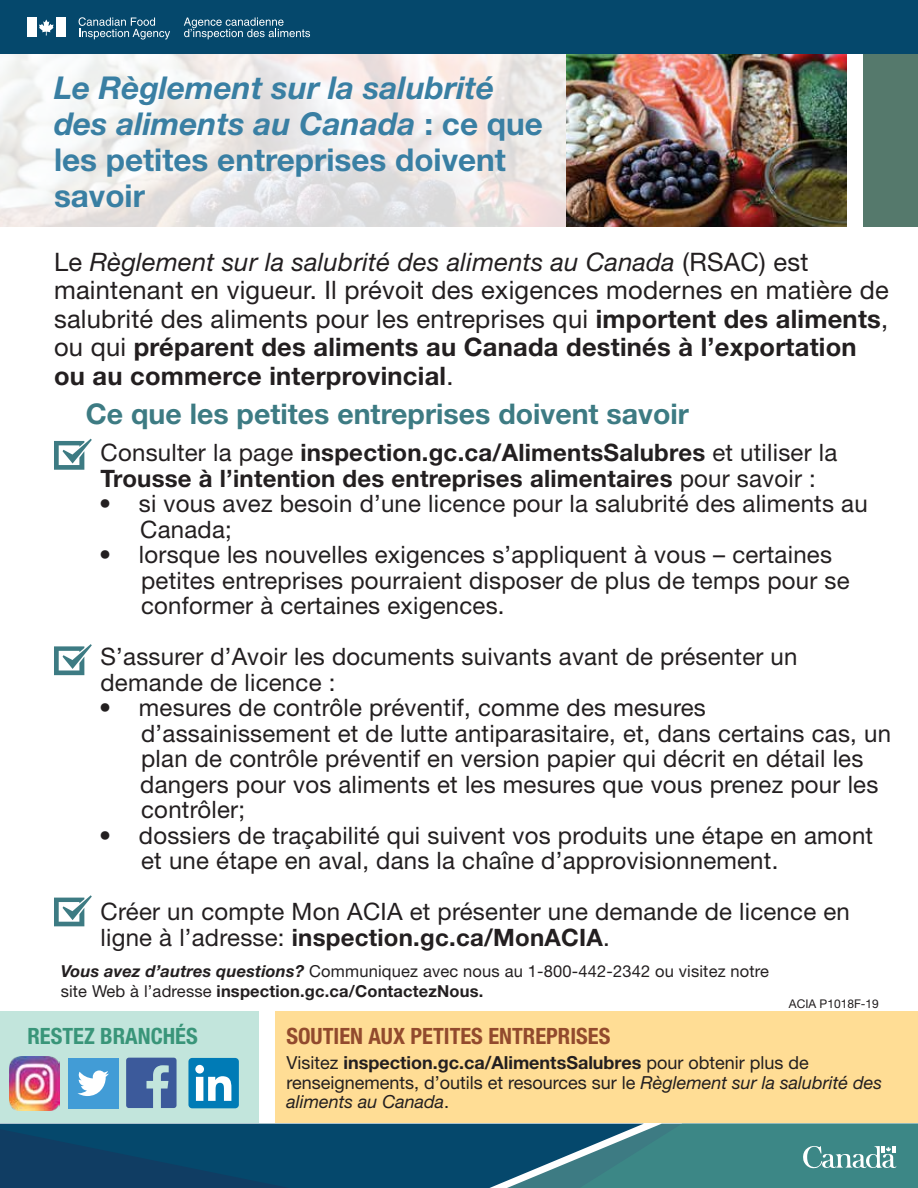
<style>
.page{position:relative;width:918px;height:1188px;background:#fff}
.page>*{position:absolute;margin:0;border:0;box-sizing:border-box;transform-origin:0 0}
.t1{font:italic 700 31.5px/36px "Helvetica Neue LT Std";color:#397fa3}
.t2{font:700 28.5px "Helvetica Neue LT Std";color:#3d7b83}
.t3{font:25.5px/28.5px "Helvetica Neue LT Std";letter-spacing:.01em;color:#231f20}
.t4{font:24px/25.5px "Helvetica Neue LT Std";letter-spacing:.01em;color:#231f20}
.t5{font:700 24px/25.5px "Helvetica Neue LT Std";letter-spacing:.01em;color:#231f20}
.t6{font:700 condensed 22.5px "Helvetica Neue LT Std";color:#924a2d}
.t7{font:700 condensed 22.5px "Helvetica Neue LT Std";color:#399579}
.t8{font:18px/19.5px "Helvetica Neue LT Std";color:#231f20}
.t9{font:16.5px/19.5px "Helvetica Neue LT Std";letter-spacing:.01em;color:#231f20}
.t10{font:12px "Helvetica Neue LT Std";color:#231f20}
.s1{font-style:normal}
.s2{font-style:italic}
.s3{font-weight:700}
.s4{font-weight:400}
.s5{font-weight:700;font-style:italic}
</style>
<div class="page">
<div style="left:276px;top:1011px;width:642px;height:112px;background:#ffdd95"></div>
<div style="left:0;top:1011px;width:259px;height:125px;background:#c2e5dc"></div>
<div style="left:188px;top:1058px;width:51px;height:50px;background:#007bb6;border-radius:4px"></div>
<svg style="left:195px;top:1065px;width:36px;height:36px"></svg>
<svg style="left:126px;top:1058px;width:51px;height:50px"></svg>
<div style="left:68px;top:1058px;width:50px;height:50px;background:#429cd6"></div>
<svg style="left:77px;top:1070px;width:32px;height:26px"></svg>
<img style="left:9px;top:1056px;width:51px;height:54px">
<div style="left:864px;top:0;width:54px;height:227px;background:#55796c"></div>
<img style="left:0;top:54px;width:567px;height:173px">
<img style="left:567px;top:54px;width:279px;height:173px">
<svg style="left:54px;top:439px;width:38px;height:31px"></svg>
<svg style="left:54px;top:644px;width:38px;height:31px"></svg>
<svg style="left:54px;top:895px;width:38px;height:31px"></svg>
<svg style="left:0;top:1124px;width:918px;height:64px;background:#216178"></svg>
<div style="left:0;top:0;width:918px;height:54px;background:#05486c"></div>
<svg style="left:39px;top:19px;width:15px;height:16px"></svg>
<div style="left:56px;top:18px;width:10px;height:19px;background:#fff"></div>
<div style="left:27px;top:18px;width:10px;height:19px;background:#fff"></div>
<svg style="left:79px;top:17px;width:91px;height:23px"></svg>
<svg style="left:184px;top:18px;width:126px;height:21px"></svg>
<h1 class="t1" style="left:54px;top:69px;width:490px">Le Règlement sur la salubrité des aliments au Canada <span class="s1">: ce que les petites entreprises doivent savoir</span></h1>
<p class="t3" style="left:54px;top:247px;width:836px">Le <span class="s2">Règlement sur la salubrité des aliments au Canada</span> (RSAC) est maintenant en vigueur. Il prévoit des exigences modernes en matière de salubrité des aliments pour les entreprises qui <span class="s3">importent des aliments</span>, ou qui <span class="s3">préparent des aliments au Canada destinés à l’exportation ou au commerce interprovincial</span>.</p>
<p class="t2" style="left:86px;top:396px;width:605px">Ce que les petites entreprises doivent savoir</p>
<p class="t5" style="left:101px;top:439px;width:738px"><span class="s4">Consulter la page</span> inspection.gc.ca/AlimentsSalubres <span class="s4">et utiliser la<br></span>Trousse à l’intention des entreprises alimentaires <span class="s4">pour savoir :</span></p>
<p class="t4" style="left:140px;top:491px;width:729px;text-indent:-41px">• si vous avez besoin d’une licence pour la salubrité des aliments au<br>Canada;</p>
<p class="t4" style="left:141px;top:542px;width:710px;text-indent:-42px">• lorsque les nouvelles exigences s’appliquent à vous – certaines petites entreprises pourraient disposer de plus de temps pour se conformer à certaines exigences.</p>
<p class="t4" style="left:101px;top:644px;width:699px">S’assurer d’Avoir les documents suivants avant de présenter un demande de licence :</p>
<p class="t4" style="left:140px;top:695px;width:752px;text-indent:-41px">• mesures de contrôle préventif, comme des mesures d’assainissement et de lutte antiparasitaire, et, dans certains cas, un plan de contrôle préventif en version papier qui décrit en détail les dangers pour vos aliments et les mesures que vous prenez pour les contrôler;</p>
<p class="t4" style="left:141px;top:822px;width:733px;text-indent:-42px">• dossiers de traçabilité qui suivent vos produits une étape en amont et une étape en aval, dans la chaîne d’approvisionnement.</p>
<p class="t4" style="left:101px;top:899px;width:751px">Créer un compte Mon ACIA et présenter une demande de licence en ligne à l’adresse: <span class="s3">inspection.gc.ca/MonACIA</span>.</p>
<p class="t9" style="left:61px;top:962px;width:710px"><span class="s5">Vous avez d’autres questions?</span> Communiquez avec nous au 1-800-442-2342 ou visitez notre site Web à l’adresse <span class="s3">inspection.gc.ca/ContactezNous.</span></p>
<p class="t10" style="left:789px;top:996px;width:92px">ACIA P1018F-19</p>
<p class="t7" style="left:27px;top:1022px;width:172px">RESTEZ BRANCHÉS</p>
<p class="t6" style="left:286px;top:1022px;width:325px">SOUTIEN AUX PETITES ENTREPRISES</p>
<p class="t8" style="left:286px;top:1053px;width:597px">Visitez <span class="s3">inspection.gc.ca/AlimentsSalubres</span> pour obtenir plus de renseignements, d’outils et resources sur le <span class="s2">Règlement sur la salubrité des aliments au Canada</span>.</p>
</div>
